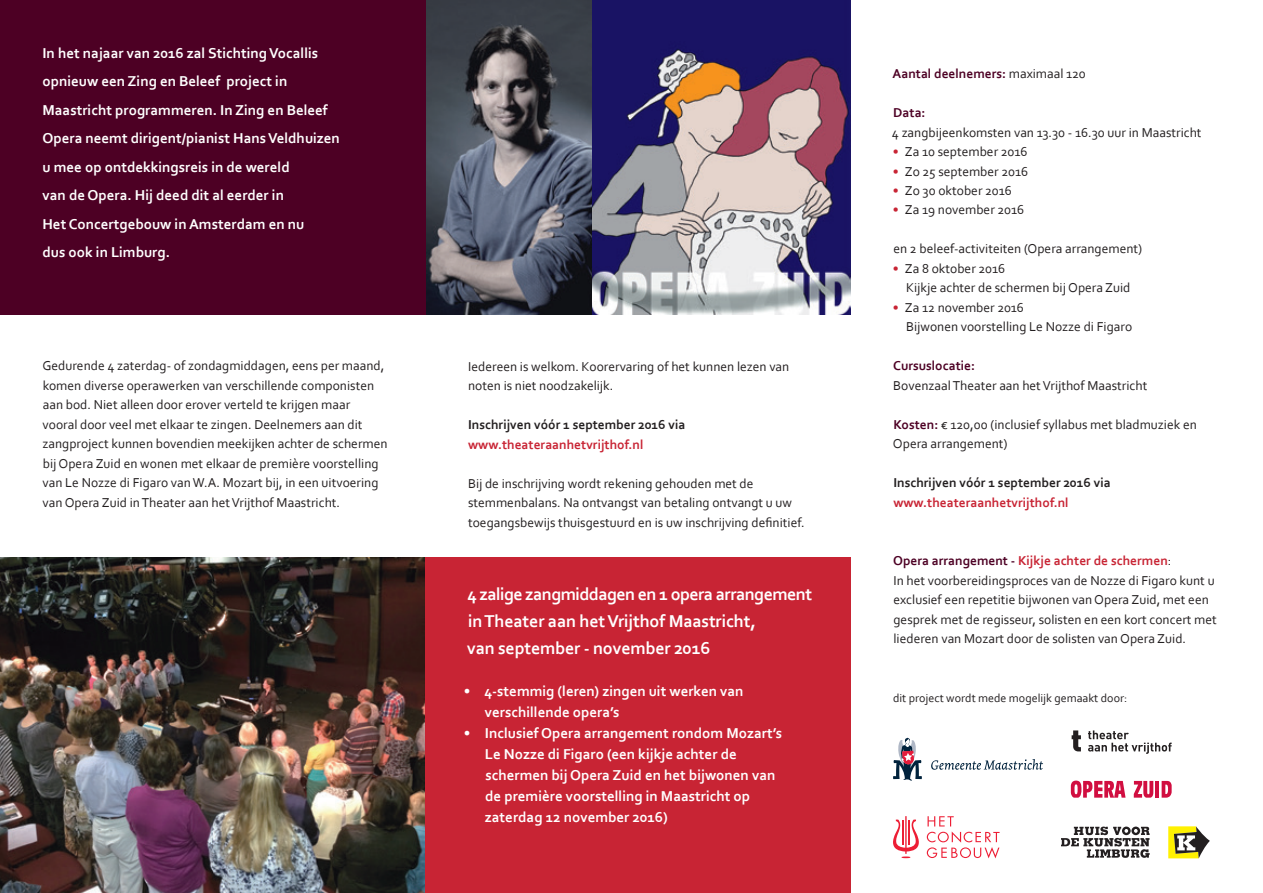
<style>
.page{position:relative;width:1263px;height:893px;background:#fff}
.page>*{position:absolute;margin:0;border:0;box-sizing:border-box;transform-origin:0 0}
.t1{font:700 18px/27px "Corbel";letter-spacing:-.01em;color:#fff}
.t2{font:700 15px/28.5px "Corbel";color:#fff}
.t3{font:13.5px/19.5px "Corbel";color:#231f20}
.t4{font:700 13.5px "Corbel";color:#231f20}
.t5{font:700 13.5px "Corbel";color:#c82434}
.t6{font:700 13.5px "Corbel";color:#4d0024}
.t7{font:12px "Corbel";color:#231f20}
.s1{font-weight:400;color:#231f20}
.s2{font-weight:700;color:#c82434}
.s3{font-weight:700;color:#4d0024}
</style>
<div class="page">
<img style="left:425px;top:0;width:167px;height:314px">
<img style="left:0;top:557px;width:425px;height:336px">
<div style="left:425px;top:557px;width:425px;height:336px;background:#c82434"></div>
<div style="left:0;top:0;width:425px;height:314px;background:#4d0024"></div>
<img style="left:592px;top:0;width:258px;height:314px">
<svg style="left:1061px;top:827px;width:89px;height:31px"></svg>
<svg style="left:1168px;top:826px;width:42px;height:32px"></svg>
<svg style="left:927px;top:816px;width:72px;height:42px"></svg>
<svg style="left:893px;top:816px;width:26px;height:42px"></svg>
<svg style="left:893px;top:738px;width:29px;height:43px"></svg>
<svg style="left:931px;top:759px;width:112px;height:11px"></svg>
<svg style="left:1161px;top:781px;width:11px;height:17px"></svg>
<hr style="left:1155px;top:781px;width:4px;height:17px;background:#d10e40">
<svg style="left:1071px;top:781px;width:54px;height:17px"></svg>
<svg style="left:1134px;top:781px;width:19px;height:17px"></svg>
<svg style="left:1088px;top:730px;width:84px;height:24px"></svg>
<svg style="left:1071px;top:730px;width:10px;height:21px"></svg>
<p class="t2" style="left:43px;top:38px;width:299px">In het najaar van 2016 zal Stichting Vocallis opnieuw een Zing en Beleef project in Maastricht programmeren. In Zing en Beleef Opera neemt dirigent/pianist HansVeldhuizen u mee op ontdekkingsreis in de wereld<br>van de Opera. Hij deed dit al eerder in<br>Het Concertgebouw in Amsterdam en nu<br>dus ook in Limburg.</p>
<p class="t3" style="left:42px;top:356px;width:347px">Gedurende 4 zaterdag- of zondagmiddagen, eens per maand, komen diverse operawerken van verschillende componisten aan bod. Niet alleen door erover verteld te krijgen maar vooral door veel met elkaar te zingen. Deelnemers aan dit zangproject kunnen bovendien meekijken achter de schermen bij Opera Zuid en wonen met elkaar de première voorstelling van Le Nozze di Figaro van W.A. Mozart bij, in een uitvoering van Opera Zuid in Theater aan het Vrijthof Maastricht.</p>
<p class="t3" style="left:468px;top:356px;width:323px">Iedereen is welkom. Koorervaring of het kunnen lezen van noten is niet noodzakelijk.</p>
<p class="t4" style="left:468px;top:416px;width:219px">Inschrijven vóór 1 september 2016 via</p>
<p class="t5" style="left:468px;top:436px;width:177px">www.theateraanhetvrijthof.nl</p>
<p class="t3" style="left:468px;top:473px;width:338px">Bij de inschrijving wordt rekening gehouden met de stemmenbalans. Na ontvangst van betaling ontvangt u uw toegangsbewijs thuisgestuurd en is uw inschrijving definitief.</p>
<h1 class="t1" style="left:467px;top:580px;width:347px">4 zalige zangmiddagen en 1 opera arrangement in Theater aan het Vrijthof Maastricht,<br>van september - november 2016</h1>
<p class="t2" style="left:485px;top:680px;width:260px;line-height:21px;text-indent:-21px">• 4-stemmig (leren) zingen uit werken van verschillende opera’s</p>
<p class="t2" style="left:485px;top:722px;width:299px;line-height:21px;text-indent:-21px">• Inclusief Opera arrangement rondom Mozart’s Le Nozze di Figaro (een kijkje achter de schermen bij Opera Zuid en het bijwonen van de première voorstelling in Maastricht op zaterdag 12 november 2016)</p>
<p class="t6" style="left:892px;top:65px;width:195px">Aantal deelnemers: <span class="s1">maximaal 120</span></p>
<p class="t6" style="left:893px;top:104px;width:34px">Data:</p>
<p class="t3" style="left:892px;top:122px;width:311px">4 zangbijeenkomsten van 13.30 - 16.30 uur in Maastricht</p>
<p class="t3" style="left:893px;top:141px;width:136px"><span class="s2">•</span> Za 10 september 2016</p>
<p class="t3" style="left:893px;top:161px;width:137px"><span class="s2">•</span> Zo 25 september 2016</p>
<p class="t3" style="left:893px;top:180px;width:121px"><span class="s2">•</span> Zo 30 oktober 2016</p>
<p class="t3" style="left:893px;top:200px;width:133px"><span class="s2">•</span> Za 19 november 2016</p>
<p class="t3" style="left:893px;top:239px;width:250px">en 2 beleef-activiteiten (Opera arrangement)</p>
<p class="t3" style="left:906px;top:258px;width:226px;text-indent:-13px"><span class="s2">•</span> Za 8 oktober 2016<br>Kijkje achter de schermen bij Opera Zuid</p>
<p class="t3" style="left:906px;top:297px;width:228px;text-indent:-13px"><span class="s2">•</span> Za 12 november 2016<br>Bijwonen voorstelling Le Nozze di Figaro</p>
<p class="t6" style="left:893px;top:358px;width:83px">Cursuslocatie:</p>
<p class="t3" style="left:893px;top:375px;width:256px">Bovenzaal Theater aan het Vrijthof Maastricht</p>
<p class="t3" style="left:893px;top:414px;width:305px"><span class="s3">Kosten:</span> € 120,00 (inclusief syllabus met bladmuziek en<br>Opera arrangement)</p>
<p class="t4" style="left:893px;top:475px;width:219px">Inschrijven vóór 1 september 2016 via</p>
<p class="t5" style="left:893px;top:494px;width:177px">www.theateraanhetvrijthof.nl</p>
<p class="t3" style="left:893px;top:551px;width:325px"><span class="s3">Opera arrangement -</span> <span class="s2">Kijkje achter de schermen</span>:<br>In het voorbereidingsproces van de Nozze di Figaro kunt u exclusief een repetitie bijwonen van Opera Zuid, met een gesprek met de regisseur, solisten en een kort concert met liederen van Mozart door de solisten van Opera Zuid.</p>
<p class="t7" style="left:893px;top:691px;width:236px">dit project wordt mede mogelijk gemaakt door:</p>
</div>
